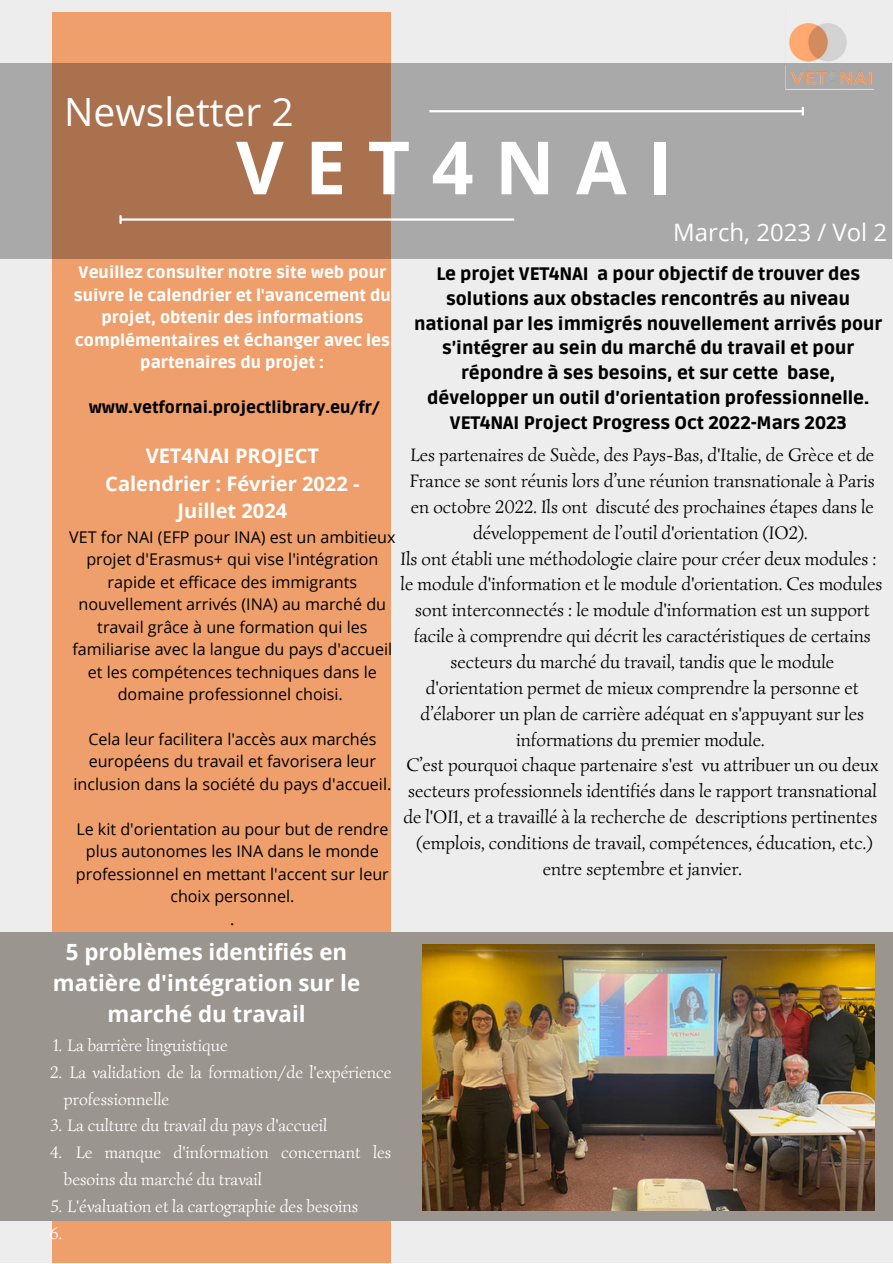
<style>
.page{position:relative;width:893px;height:1264px;background:#fff}
.page>*{position:absolute;margin:0;border:0;box-sizing:border-box;transform-origin:0 0}
.t1{font:700 73.5px "Open Sans";letter-spacing:.29em;color:#fff}
.t2{font:39px "Open Sans";color:#fff}
.t3{font:24px "Open Sans";color:#fff}
.t4{font:700 22.35px/31px "Open Sans";color:#fff;text-align:center}
.t5{font:700 20.1px/27.8px "Open Sans";color:#fff;text-align:center}
.t6{font:18.6px/25.8px "Simonetta";color:#000;text-align:center}
.t7{font:900 18px/24.8px "Ruda";color:#000;text-align:center}
.t8{font:17.1px/26.8px "Simonetta";color:#fff}
.t9{font:900 16.5px/22.5px "Ruda";color:#fff;text-align:center}
.t10{font:900 16.5px "Ruda";color:#000}
.t11{font:16.05px/22.5px "Open Sans";color:#000;text-align:center}
</style>
<div class="page">
<div style="left:0;top:0;width:892px;height:1262px;background:#ededed"></div>
<div style="left:52px;top:13px;width:338px;height:1249px;background:#ee9f6c"></div>
<svg style="left:0;top:63px;width:891px;height:195px;background:#a99385"></svg>
<hr style="left:429px;top:110px;width:373px;height:2px;background:#fff">
<svg style="left:801px;top:107px;width:2px;height:9px"></svg>
<hr style="left:121px;top:218px;width:393px;height:3px;background:#fff">
<svg style="left:119px;top:215px;width:3px;height:9px"></svg>
<div style="left:0;top:932px;width:892px;height:289px;background:#9b958f"></div>
<img style="left:785px;top:23px;width:88px;height:66px">
<img style="left:422px;top:944px;width:452px;height:266px">
<h2 class="t2" style="left:64px;top:84px;width:231px">Newsletter 2</h2>
<h1 class="t1" style="left:236px;top:116px;width:438px">VET4NAI</h1>
<p class="t3" style="left:673px;top:215px;width:215px">March, 2023 / Vol 2</p>
<p class="t9" style="left:74px;top:262px;width:318px">Veuillez consulter notre site web pour suivre le calendrier et l'avancement du projet, obtenir des informations complémentaires et échanger avec les partenaires du projet :</p>
<p class="t10" style="left:89px;top:398px;width:293px">www.vetfornai.projectlibrary.eu/fr/</p>
<p class="t7" style="left:414px;top:262px;width:470px">Le projet VET4NAI a pour objectif de trouver des solutions aux obstacles rencontrés au niveau national par les immigrés nouvellement arrivés pour s’intégrer au sein du marché du travail et pour répondre à ses besoins, et sur cette base, développer un outil d’orientation professionnelle.<br>VET4NAI Project Progress Oct 2022-Mars 2023</p>
<p class="t6" style="left:400px;top:442px;width:483px">Les partenaires de Suède, des Pays-Bas, d'Italie, de Grèce et de France se sont réunis lors d’une réunion transnationale à Paris en octobre 2022. Ils ont discuté des prochaines étapes dans le développement de l’outil d'orientation (IO2).<br>Ils ont établi une méthodologie claire pour créer deux modules : le module d'information et le module d'orientation. Ces modules sont interconnectés : le module d'information est un support facile à comprendre qui décrit les caractéristiques de certains secteurs du marché du travail, tandis que le module d'orientation permet de mieux comprendre la personne et d’élaborer un plan de carrière adéquat en s'appuyant sur les informations du premier module.<br>C’est pourquoi chaque partenaire s'est vu attribuer un ou deux secteurs professionnels identifiés dans le rapport transnational de l'OI1, et a travaillé à la recherche de descriptions pertinentes (emplois, conditions de travail, compétences, éducation, etc.) entre septembre et janvier.</p>
<p class="t5" style="left:105px;top:441px;width:256px">VET4NAI PROJECT<br>Calendrier : Février 2022 -<br>Juillet 2024</p>
<p class="t11" style="left:69px;top:525px;width:328px">VET for NAI (EFP pour INA) est un ambitieux projet d'Erasmus+ qui vise l'intégration rapide et efficace des immigrants nouvellement arrivés (INA) au marché du travail grâce à une formation qui les familiarise avec la langue du pays d'accueil et les compétences techniques dans le domaine professionnel choisi.</p>
<p class="t11" style="left:73px;top:727px;width:319px">Cela leur facilitera l'accès aux marchés européens du travail et favorisera leur inclusion dans la société du pays d'accueil.</p>
<p class="t11" style="left:76px;top:817px;width:314px">Le kit d'orientation au pour but de rendre plus autonomes les INA dans le monde professionnel en mettant l'accent sur leur choix personnel.<br>.</p>
<p class="t4" style="left:53px;top:935px;width:309px">5 problèmes identifiés en matière d'intégration sur le marché du travail</p>
<p class="t8" style="left:53px;top:1031px;width:176px">1. La barrière linguistique</p>
<p class="t8" style="left:64px;top:1058px;width:329px;text-indent:-14px">2. La validation de la formation/de l'expérience professionnelle</p>
<p class="t8" style="left:50px;top:1112px;width:278px">3. La culture du travail du pays d'accueil</p>
<p class="t8" style="left:76px;top:1138px;width:316px">Le manque d'information concernant les</p>
<p class="t8" style="left:64px;top:1165px;width:200px">besoins du marché du travail</p>
<p class="t8" style="left:51px;top:1192px;width:309px">5. L'évaluation et la cartographie des besoins</p>
<p class="t8" style="left:50px;top:1138px;width:13px">4.</p>
<p class="t8" style="left:50px;top:1219px;width:14px">6.</p>
</div>
